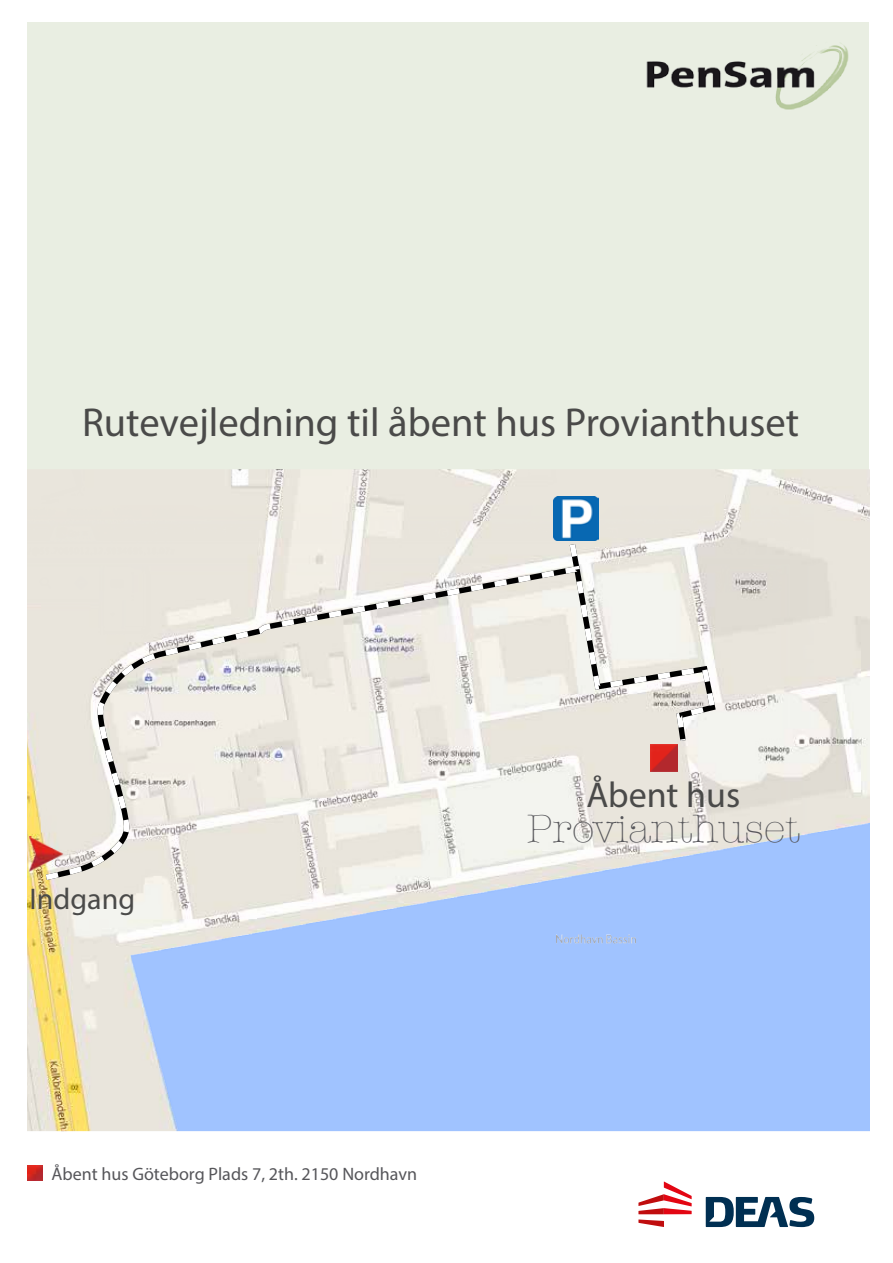
<style>
.page{position:relative;width:893px;height:1263px;background:#fff}
.page>*{position:absolute;margin:0;border:0;box-sizing:border-box;transform-origin:0 0}
.t1{font:40.5px "Myriad Pro";color:#4a4a49}
.t2{font:300 40.5px "American Typewriter";color:#56565a}
.t3{font:36px "Myriad Pro";color:#4a4a49}
.t4{font:30px "Myriad Pro";color:#4a4a49}
.t5{font:18px "Myriad Pro";color:#56565a}
</style>
<div class="page">
<div style="left:27px;top:23px;width:842px;height:453px;background:#e9eee2"></div>
<img style="left:27px;top:603px;width:103px;height:528px">
<img style="left:42px;top:470px;width:819px;height:473px">
<img style="left:130px;top:795px;width:739px;height:336px">
<img style="left:556px;top:935px;width:79px;height:9px">
<div style="left:27px;top:470px;width:75px;height:133px;background:#e9e5dc"></div>
<img style="left:554px;top:496px;width:44px;height:11px">
<svg style="left:41px;top:507px;width:678px;height:376px"></svg>
<svg style="left:566px;top:538px;width:17px;height:37px"></svg>
<svg style="left:706px;top:1197px;width:108px;height:30px"></svg>
<svg style="left:638px;top:1181px;width:54px;height:46px"></svg>
<img style="left:646px;top:43px;width:203px;height:67px">
<img style="left:27px;top:1166px;width:15px;height:15px">
<img style="left:651px;top:745px;width:26px;height:26px">
<img style="left:27px;top:836px;width:38px;height:37px">
<h1 class="t1" style="left:82px;top:397px;width:719px">Rutevejledning til åbent hus Provianthuset</h1>
<h3 class="t4" style="left:29px;top:880px;width:107px">Indgang</h3>
<p class="t5" style="left:52px;top:1163px;width:367px">Åbent hus Göteborg Plads 7, 2th. 2150 Nordhavn</p>
<h2 class="t3" style="left:586px;top:773px;width:155px">Åbent hus</h2>
<h1 class="t2" style="left:526px;top:799px;width:275px">Provianthuset</h1>
</div>
